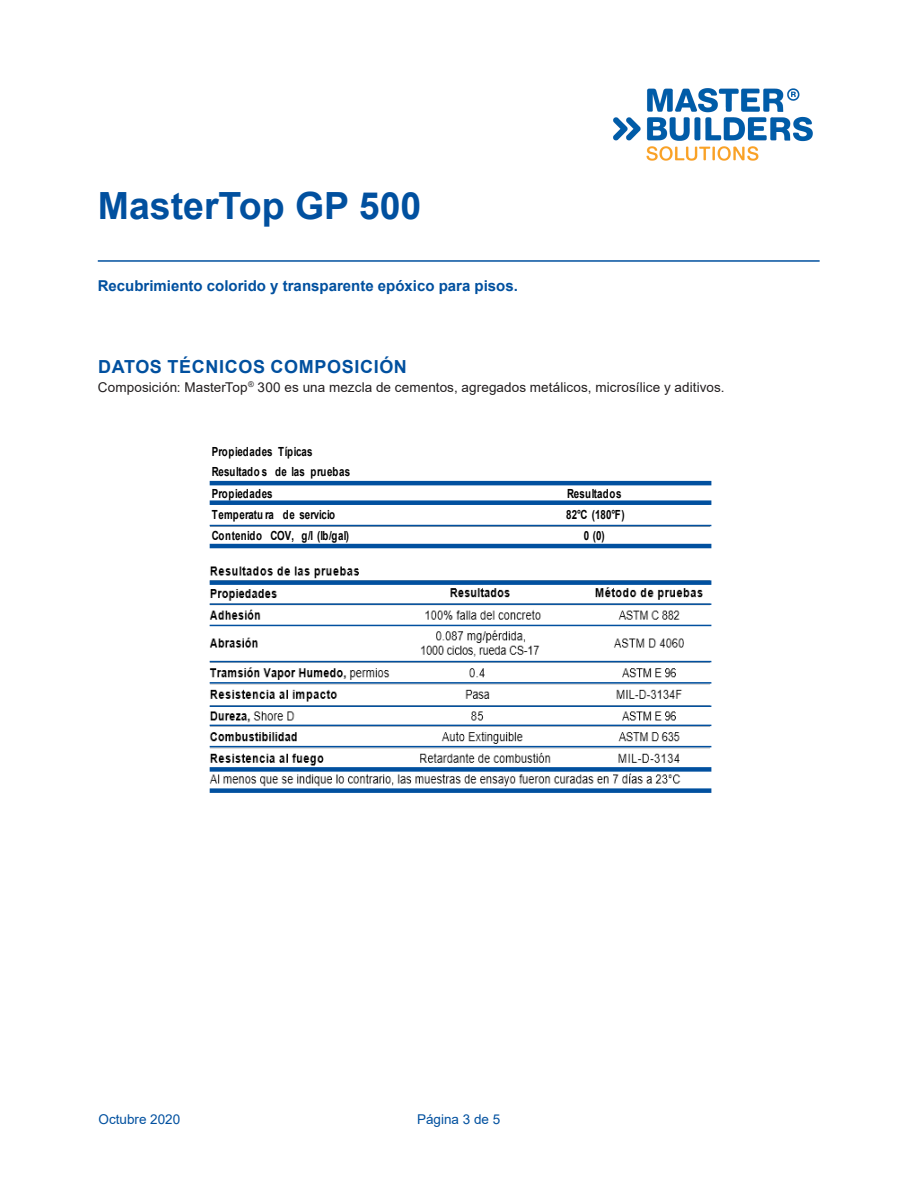
<style>
.page{position:relative;width:918px;height:1188px;background:#fff}
.page>*{position:absolute;margin:0;border:0;box-sizing:border-box;transform-origin:0 0}
.t1{font:700 37.5px "Arial";color:#01509f}
.t2{font:700 18px "Arial";letter-spacing:.035em;color:#01509f}
.t3{font:700 15px "Arial";color:#01509f}
.t4{font:13.5px "Arial";letter-spacing:.01em;color:#231f20}
.t5{font:13.5px "Arial";color:#01509f}
.t6{font:700 12.6px/21.1px "Arial";letter-spacing:.01em;color:#000;scale:.78 1}
</style>
<div class="page">
<hr style="left:98px;top:260px;width:722px;height:2px;background:#01509f">
<img style="left:613px;top:88px;width:200px;height:73px">
<hr style="left:211px;top:525px;width:239px;height:2px;background:#a4a4a4">
<hr style="left:451px;top:525px;width:258px;height:2px;background:#a4a4a4">
<img style="left:210px;top:548px;width:499px;height:239px">
<hr style="left:210px;top:481px;width:501px;height:4px;background:#01509f">
<hr style="left:210px;top:544px;width:501px;height:4px;background:#01509f">
<div style="left:210px;top:500px;width:501px;height:5px;background:#01509f"></div>
<div style="left:210px;top:767px;width:501px;height:5px;background:#01509f"></div>
<div style="left:210px;top:580px;width:501px;height:5px;background:#01509f"></div>
<hr style="left:210px;top:603px;width:501px;height:2px;background:#01509f">
<hr style="left:210px;top:625px;width:501px;height:1px;background:#01509f">
<hr style="left:210px;top:661px;width:501px;height:1px;background:#01509f">
<hr style="left:210px;top:682px;width:501px;height:2px;background:#01509f">
<hr style="left:210px;top:705px;width:501px;height:2px;background:#01509f">
<hr style="left:210px;top:746px;width:501px;height:1px;background:#01509f">
<hr style="left:210px;top:725px;width:501px;height:1px;background:#01509f">
<hr style="left:210px;top:525px;width:501px;height:1px;background:#01509f">
<div style="left:210px;top:788px;width:501px;height:5px;background:#01509f"></div>
<h1 class="t1" style="left:98px;top:179px;width:325px">MasterTop GP 500</h1>
<p class="t3" style="left:98px;top:276px;width:422px">Recubrimiento colorido y transparente epóxico para pisos.</p>
<p class="t2" style="left:98px;top:354px;width:310px">DATOS TÉCNICOS COMPOSICIÓN</p>
<p class="t4" style="left:98px;top:378px;width:628px">Composición: MasterTop<sup>®</sup> 300 es una mezcla de cementos, agregados metálicos, microsílice y aditivos.</p>
<p class="t6" style="left:212px;top:441px;width:179px">Propiedades Típicas<br>Resultado s de las pruebas<br>Propiedades</p>
<p class="t6" style="left:567px;top:483px;width:71px">Resultados</p>
<p class="t6" style="left:212px;top:504px;width:160px">Temperatu ra de servicio</p>
<p class="t6" style="left:566px;top:504px;width:77px">82°C (180°F)</p>
<p class="t6" style="left:212px;top:525px;width:177px">Contenido COV, g/l (lb/gal)</p>
<p class="t6" style="left:584px;top:525px;width:28px">0 (0)</p>
<p class="t5" style="left:99px;top:1110px;width:83px">Octubre 2020</p>
<p class="t5" style="left:417px;top:1110px;width:85px">Página 3 de 5</p>
</div>
